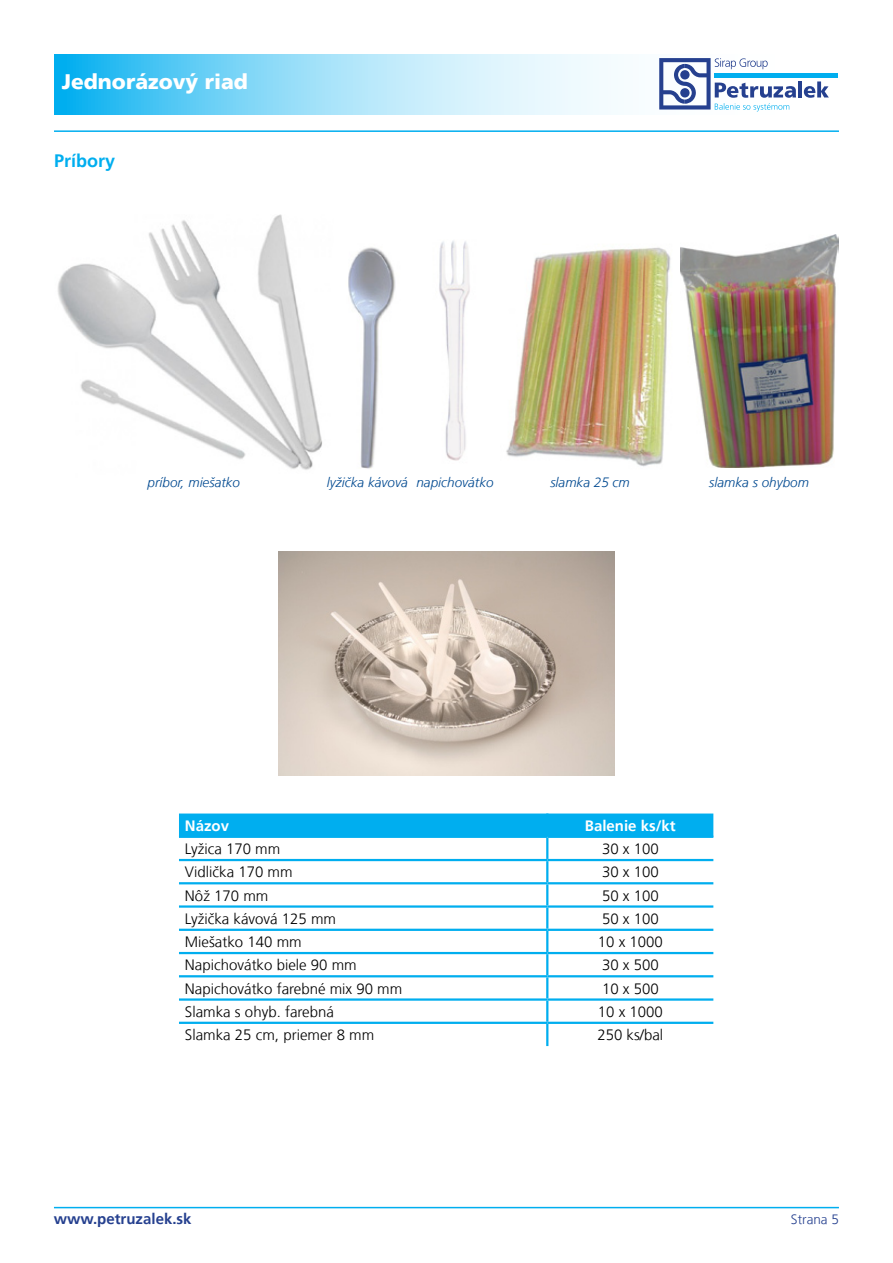
<style>
.page{position:relative;width:893px;height:1263px;background:#fff}
.page>*{position:absolute;margin:0;border:0;box-sizing:border-box;transform-origin:0 0}
.t1{font:900 21px "Frutiger CE";color:#fff}
.t2{font:700 18px "Frutiger CE";color:#00aeef}
.t3{font:300 15px "Frutiger CE";color:#000}
.t4{font:700 15px "Frutiger CE";color:#25408f}
.t5{font:700 15px "Frutiger CE";color:#fff}
.t6{font:italic 300 13.5px "Frutiger CE";color:#004990}
.t7{font:300 13.5px "Frutiger CE";color:#25408f}
</style>
<div class="page">
<svg style="left:54px;top:54px;width:784px;height:60px"></svg>
<hr style="left:715px;top:73px;width:123px;height:4px;background:#00aeef">
<hr style="left:798px;top:81px;width:4px;height:16px;background:#25408f">
<svg style="left:804px;top:81px;width:25px;height:17px"></svg>
<svg style="left:659px;top:58px;width:137px;height:53px"></svg>
<hr style="left:54px;top:130px;width:785px;height:2px;background:#00aeef">
<hr style="left:54px;top:1207px;width:785px;height:1px;background:#00aeef">
<div style="left:179px;top:813px;width:534px;height:23px;background:#00aeef"></div>
<hr style="left:546px;top:813px;width:2px;height:23px;background:#00aeef">
<hr style="left:179px;top:836px;width:368px;height:2px;background:#00aeef">
<hr style="left:547px;top:836px;width:166px;height:2px;background:#00aeef">
<hr style="left:546px;top:838px;width:2px;height:21px;background:#00aeef">
<hr style="left:179px;top:859px;width:368px;height:2px;background:#00aeef">
<hr style="left:547px;top:859px;width:166px;height:2px;background:#00aeef">
<hr style="left:546px;top:861px;width:2px;height:21px;background:#00aeef">
<hr style="left:179px;top:882px;width:368px;height:2px;background:#00aeef">
<hr style="left:547px;top:882px;width:166px;height:2px;background:#00aeef">
<hr style="left:546px;top:884px;width:2px;height:21px;background:#00aeef">
<hr style="left:179px;top:905px;width:368px;height:3px;background:#00aeef">
<hr style="left:547px;top:905px;width:166px;height:3px;background:#00aeef">
<hr style="left:546px;top:908px;width:2px;height:21px;background:#00aeef">
<hr style="left:179px;top:929px;width:368px;height:2px;background:#00aeef">
<hr style="left:547px;top:929px;width:166px;height:2px;background:#00aeef">
<hr style="left:546px;top:931px;width:2px;height:21px;background:#00aeef">
<hr style="left:179px;top:952px;width:368px;height:2px;background:#00aeef">
<hr style="left:547px;top:952px;width:166px;height:2px;background:#00aeef">
<hr style="left:546px;top:954px;width:2px;height:21px;background:#00aeef">
<hr style="left:179px;top:975px;width:368px;height:2px;background:#00aeef">
<hr style="left:547px;top:975px;width:166px;height:2px;background:#00aeef">
<hr style="left:546px;top:977px;width:2px;height:21px;background:#00aeef">
<hr style="left:179px;top:998px;width:368px;height:3px;background:#00aeef">
<hr style="left:547px;top:998px;width:166px;height:3px;background:#00aeef">
<hr style="left:546px;top:1001px;width:2px;height:21px;background:#00aeef">
<hr style="left:179px;top:1022px;width:368px;height:2px;background:#00aeef">
<hr style="left:547px;top:1022px;width:166px;height:2px;background:#00aeef">
<hr style="left:546px;top:1024px;width:2px;height:22px;background:#00aeef">
<img style="left:57px;top:215px;width:265px;height:255px">
<img style="left:348px;top:247px;width:48px;height:222px">
<img style="left:439px;top:240px;width:31px;height:221px">
<img style="left:680px;top:235px;width:159px;height:232px">
<img style="left:279px;top:552px;width:335px;height:223px">
<img style="left:506px;top:247px;width:165px;height:220px">
<h1 class="t1" style="left:62px;top:70px;width:188px">Jednorázový riad</h1>
<p class="t2" style="left:54px;top:150px;width:63px">Príbory</p>
<p class="t6" style="left:148px;top:474px;width:94px">príbor, miešatko</p>
<p class="t6" style="left:327px;top:474px;width:168px">lyžička kávová napichovátko</p>
<p class="t6" style="left:550px;top:474px;width:81px">slamka 25 cm</p>
<p class="t6" style="left:709px;top:474px;width:101px">slamka s ohybom</p>
<p class="t5" style="left:185px;top:816px;width:46px">Názov</p>
<p class="t5" style="left:585px;top:816px;width:92px">Balenie ks/kt</p>
<p class="t3" style="left:185px;top:840px;width:97px">Lyžica 170 mm</p>
<p class="t3" style="left:602px;top:840px;width:58px">30 x 100</p>
<p class="t3" style="left:185px;top:863px;width:109px">Vidlička 170 mm</p>
<p class="t3" style="left:602px;top:863px;width:58px">30 x 100</p>
<p class="t3" style="left:185px;top:886px;width:85px">Nôž 170 mm</p>
<p class="t3" style="left:602px;top:886px;width:58px">50 x 100</p>
<p class="t3" style="left:185px;top:910px;width:153px">Lyžička kávová 125 mm</p>
<p class="t3" style="left:602px;top:910px;width:58px">50 x 100</p>
<p class="t3" style="left:185px;top:933px;width:118px">Miešatko 140 mm</p>
<p class="t3" style="left:598px;top:933px;width:67px">10 x 1000</p>
<p class="t3" style="left:185px;top:956px;width:173px">Napichovátko biele 90 mm</p>
<p class="t3" style="left:602px;top:956px;width:58px">30 x 500</p>
<p class="t3" style="left:185px;top:979px;width:219px">Napichovátko farebné mix 90 mm</p>
<p class="t3" style="left:602px;top:979px;width:58px">10 x 500</p>
<p class="t3" style="left:185px;top:1003px;width:150px">Slamka s ohyb. farebná</p>
<p class="t3" style="left:598px;top:1003px;width:67px">10 x 1000</p>
<p class="t3" style="left:185px;top:1026px;width:191px">Slamka 25 cm, priemer 8 mm</p>
<p class="t3" style="left:597px;top:1026px;width:67px">250 ks/bal</p>
<p class="t4" style="left:54px;top:1209px;width:139px">www.petruzalek.sk</p>
<p class="t7" style="left:791px;top:1211px;width:50px">Strana 5</p>
</div>
